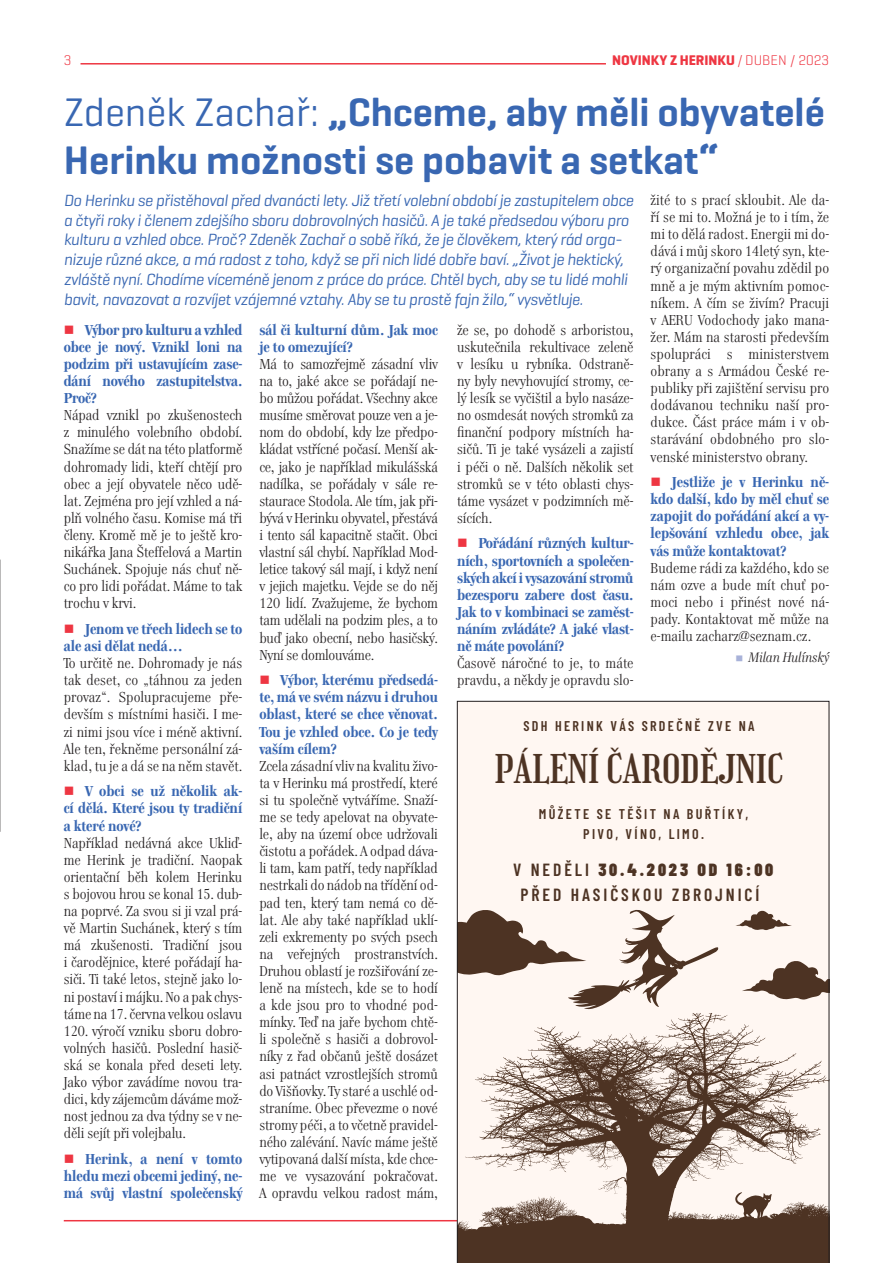
<style>
.page{position:relative;width:893px;height:1263px;background:#fff}
.page>*{position:absolute;margin:0;border:0;box-sizing:border-box;transform-origin:0 0}
.velký_titulek{font:600 40.5px/48px "Geogrotesque";color:#3967b2}
.t1{font:38.7px "Girassol";color:#4d3323}
.t2{font:600 17.55px/24.6px "Barlow Condensed";letter-spacing:.165em;color:#4d3323;text-align:center}
.perex{font:italic 16.5px/19.8px "Geogrotesque";letter-spacing:-.025em;color:#3967b2}
.text_neodsazeny{font:14.25px/17.1px "Genre";letter-spacing:-.01em;color:#231f20;text-align:justify}
.t3{font:700 14.25px/17.1px "Genre";color:#3967b2;text-align:justify}
.t4{font:700 14.25px "Geogrotesque";color:#ee3642}
.t5{font:300 14.25px "Geogrotesque";color:#ee3642}
.t6{font:600 14.1px/19.5px "Barlow Condensed";letter-spacing:.165em;color:#4d3323;text-align:center}
.t7{font:italic 13.5px "Genre";color:#231f20}
.s1{font-weight:300}
.s2{font-weight:400}
.s3{font-weight:900}
</style>
<div class="page">
<hr style="left:64px;top:1220px;width:677px;height:1px;background:#ee3642">
<svg style="left:0;top:560px;width:1px;height:271px"></svg>
<svg style="left:457px;top:701px;width:372px;height:562px"></svg>
<hr style="left:81px;top:63px;width:525px;height:2px;background:#ee3642">
<p class="t5" style="left:64px;top:51px;width:9px">3</p>
<p class="t4" style="left:612px;top:51px;width:219px">NOVINKY Z HERINKU <span class="s1">/ DUBEN / 2023</span></p>
<p class="velký_titulek" style="left:64px;top:88px;width:763px"><span class="s2">Zdeněk Zachař:</span> „Chceme, aby měli obyvatelé<br>Herinku možnosti se pobavit a setkat“</p>
<p class="perex" style="left:64px;top:190px;width:571px">Do Herinku se přistěhoval před dvanácti lety. Již třetí volební období je zastupitelem obce a čtyři roky i členem zdejšího sboru dobrovolných hasičů. A je také předsedou výboru pro kulturu a vzhled obce. Proč? Zdeněk Zachař o sobě říká, že je člověkem, který rád orga&shy;nizuje různé akce, a má radost z toho, když se při nich lidé dobře baví. „Život je hektický, zvláště nyní. Chodíme víceméně jenom z práce do práce. Chtěl bych, aby se tu lidé mohli bavit, navazovat a rozvíjet vzájemné vztahy. Aby se tu prostě fajn žilo,“ vysvětluje.</p>
<p class="t3" style="left:259px;top:322px;width:180px">sál či kulturní dům. Jak moc je to omezující?</p>
<p class="text_neodsazeny" style="left:259px;top:357px;width:180px">Má to samozřejmě zásadní vliv na to, jaké akce se pořádají ne&shy;bo můžou pořádat. Všechny akce musíme směrovat pouze ven a je&shy;nom do období, kdy lze předpo&shy;kládat vstřícné počasí. Menší ak&shy;ce, jako je například mikulášská nadílka, se pořádaly v sále re&shy;staurace Stodola. Ale tím, jak při&shy;bývá v Herinku obyvatel, přestává i tento sál kapacitně stačit. Obci vlastní sál chybí. Například Mod&shy;letice takový sál mají, i když není v jejich majetku. Vejde se do něj 120 lidí. Zvažujeme, že bychom tam udělali na podzim ples, a to buď jako obecní, nebo hasičský.<br>Nyní se domlouváme.</p>
<p class="t3" style="left:259px;top:673px;width:180px;text-indent:21px">Výbor, kterému předsedá&shy;te, má ve svém názvu i druhou oblast, které se chce věnovat.<br>Tou je vzhled obce. Co je tedy vaším cílem?</p>
<p class="text_neodsazeny" style="left:259px;top:759px;width:180px">Zcela zásadní vliv na kvalitu živo&shy;ta v Herinku má prostředí, které si tu společně vytváříme. Snaží&shy;me se tedy apelovat na obyvate&shy;le, aby na území obce udržovali čistotu a pořádek. A odpad dáva&shy;li tam, kam patří, tedy například nestrkali do nádob na třídění od&shy;pad ten, který tam nemá co dě&shy;lat. Ale aby také například uklí&shy;zeli exkrementy po svých psech na veřejných prostranstvích.<br>Druhou oblastí je rozšiřování ze&shy;leně na místech, kde se to hodí a kde jsou pro to vhodné pod&shy;mínky. Teď na jaře bychom chtě&shy;li společně s hasiči a dobrovol&shy;níky z řad občanů ještě dosázet asi patnáct vzrostlejších stromů do Višňovky. Ty staré a uschlé od&shy;straníme. Obec převezme o nové stromy péči, a to včetně pravidel&shy;ného zalévání. Navíc máme ještě vytipovaná další místa, kde chce&shy;me ve vysazování pokračovat.<br>A opravdu velkou radost mám,</p>
<p class="text_neodsazeny" style="left:651px;top:193px;width:180px">žité to s prací skloubit. Ale da&shy;ří se mi to. Možná je to i tím, že mi to dělá radost. Energii mi do&shy;dává i můj skoro 14letý syn, kte&shy;rý organizační povahu zdědil po mně a je mým aktivním pomoc&shy;níkem. A čím se živím? Pracuji v AERU Vodochody jako mana&shy;žer. Mám na starosti především spolupráci s ministerstvem obrany a s Armádou České re&shy;publiky při zajištění servisu pro dodávanou techniku naší pro&shy;dukce. Část práce mám i v ob&shy;starávání obdobného pro slo&shy;venské ministerstvo obrany.</p>
<p class="t3" style="left:651px;top:475px;width:180px;text-indent:21px">Jestliže je v Herinku ně&shy;kdo další, kdo by měl chuť se zapojit do pořádání akcí a vy&shy;lepšování vzhledu obce, jak vás může kontaktovat?</p>
<p class="text_neodsazeny" style="left:651px;top:561px;width:180px">Budeme rádi za každého, kdo se nám ozve a bude mít chuť po&shy;moci nebo i přinést nové ná&shy;pady. Kontaktovat mě může na e-mailu zacharz@seznam.cz.</p>
<p class="t7" style="left:748px;top:649px;width:82px">Milan Hulínský</p>
<p class="t3" style="left:64px;top:322px;width:180px;text-indent:21px">Výbor pro kulturu a vzhled obce je nový. Vznikl loni na podzim při ustavujícím zase&shy;dání nového zastupitelstva.<br>Proč?</p>
<p class="text_neodsazeny" style="left:64px;top:408px;width:180px">Nápad vznikl po zkušenostech z minulého volebního období.<br>Snažíme se dát na této platformě dohromady lidi, kteří chtějí pro obec a její obyvatele něco udě&shy;lat. Zejména pro její vzhled a ná&shy;plň volného času. Komise má tři členy. Kromě mě je to ještě kro&shy;nikářka Jana Šteffelová a Martin Suchánek. Spojuje nás chuť ně&shy;co pro lidi pořádat. Máme to tak trochu v krvi.</p>
<p class="t3" style="left:64px;top:622px;width:180px;text-indent:21px">Jenom ve třech lidech se to ale asi dělat nedá…</p>
<p class="text_neodsazeny" style="left:64px;top:656px;width:180px">To určitě ne. Dohromady je nás tak deset, co „táhnou za jeden provaz“. Spolupracujeme pře&shy;devším s místními hasiči. I me&shy;zi nimi jsou více i méně aktivní.<br>Ale ten, řekněme personální zá&shy;klad, tu je a dá se na něm stavět.</p>
<p class="t3" style="left:64px;top:784px;width:180px;text-indent:21px">V obci se už několik ak&shy;cí dělá. Které jsou ty tradiční a které nové?</p>
<p class="text_neodsazeny" style="left:64px;top:836px;width:180px">Například nedávná akce Ukliď&shy;me Herink je tradiční. Naopak orientační běh kolem Herinku s bojovou hrou se konal 15. dub&shy;na poprvé. Za svou si ji vzal prá&shy;vě Martin Suchánek, který s tím má zkušenosti. Tradiční jsou i čarodějnice, které pořádají ha&shy;siči. Ti také letos, stejně jako lo&shy;ni postaví i májku. No a pak chys&shy;táme na 17. června velkou oslavu 120. výročí vzniku sboru dobro&shy;volných hasičů. Poslední hasič&shy;ská se konala před deseti lety.<br>Jako výbor zavádíme novou tra&shy;dici, kdy zájemcům dáváme mož&shy;nost jednou za dva týdny se v ne&shy;děli sejít při volejbalu.</p>
<p class="t3" style="left:64px;top:1152px;width:180px;text-indent:21px">Herink, a není v tomto hledu mezi obcemi jediný, ne&shy;má svůj vlastní společenský</p>
<p class="text_neodsazeny" style="left:457px;top:323px;width:178px">že se, po dohodě s arboristou, uskutečnila rekultivace zeleně v lesíku u rybníka. Odstraně&shy;ny byly nevyhovující stromy, ce&shy;lý lesík se vyčištil a bylo nasáze&shy;no osmdesát nových stromků za finanční podpory místních ha&shy;sičů. Ti je také vysázeli a zajistí i péči o ně. Dalších několik set stromků se v této oblasti chys&shy;táme vysázet v podzimních mě&shy;sících.</p>
<p class="t3" style="left:457px;top:536px;width:178px;text-indent:21px">Pořádání různých kultur&shy;ních, sportovních a společen&shy;ských akcí i vysazování stromů bezesporu zabere dost času.<br>Jak to v kombinaci se zaměst&shy;náním zvládáte? A jaké vlast&shy;ně máte povolání?</p>
<p class="text_neodsazeny" style="left:457px;top:656px;width:178px">Časově náročné to je, to máte pravdu, a někdy je opravdu slo-</p>
<p class="t6" style="left:523px;top:715px;width:233px">SDH HERINK VÁS SRDEČNĚ ZVE NA</p>
<p class="t1" style="left:494px;top:742px;width:291px">PÁLENÍ ČARODĚJNIC</p>
<p class="t6" style="left:539px;top:803px;width:211px">MŮŽETE SE TĚŠIT NA BUŘTÍKY,<br>PIVO, VÍNO, LIMO.</p>
<p class="t2" style="left:513px;top:856px;width:262px">V NEDĚLI <span class="s3">30.4.2023 OD 16:00<br></span>PŘED HASIČSKOU ZBROJNICÍ</p>
</div>
